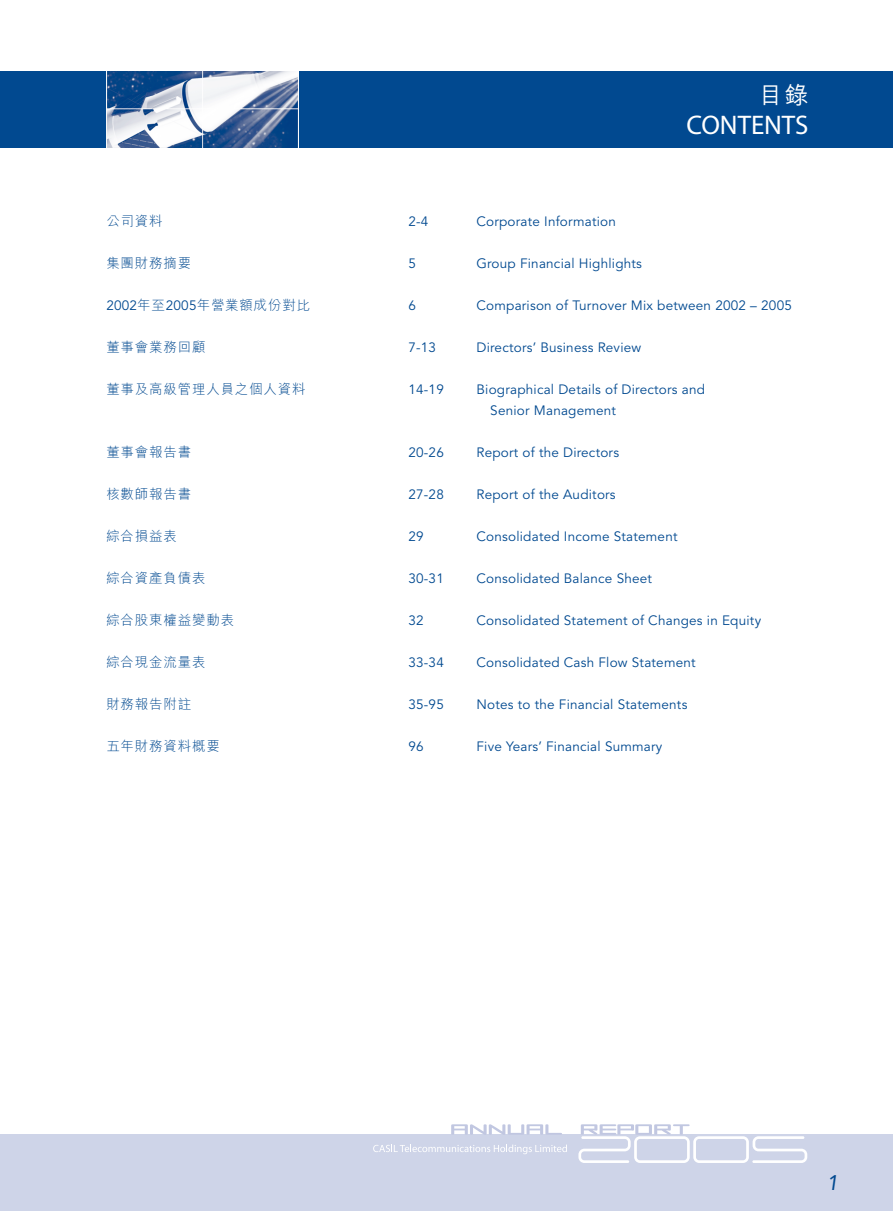
<style>
.page{position:relative;width:893px;height:1211px;background:#fff}
.page>*{position:absolute;margin:0;border:0;box-sizing:border-box;transform-origin:0 0}
.t1{font:27px "Myriad";letter-spacing:-.005em;color:#fff}
.t2{font:500 24px "M Hei";color:#fff}
.t3{font:21px "Avenir";color:#014990}
.t4{font:13.5px/21px "Avenir";letter-spacing:.015em;color:#014990}
.t5{font:300 13.5px "M Hei";letter-spacing:.06em;color:#014990}
.s1{font-family:"Avenir";font-weight:400}
</style>
<div class="page">
<div style="left:0;top:1134px;width:892px;height:76px;background:#ced4e8"></div>
<div style="left:0;top:71px;width:892px;height:77px;background:#014990"></div>
<svg style="left:451px;top:1124px;width:111px;height:10px"></svg>
<svg style="left:578px;top:1124px;width:229px;height:39px"></svg>
<svg style="left:373px;top:1144px;width:194px;height:10px"></svg>
<img style="left:106px;top:71px;width:192px;height:77px">
<p class="t5" style="left:106px;top:215px;width:58px">公司資料</p>
<p class="t5" style="left:106px;top:257px;width:86px">集團財務摘要</p>
<p class="t5" style="left:106px;top:299px;width:205px"><span class="s1">2002</span>年至<span class="s1">2005</span>年營業額成份對比</p>
<p class="t5" style="left:106px;top:341px;width:101px">董事會業務回顧</p>
<p class="t5" style="left:106px;top:383px;width:201px">董事及高級管理人員之個人資料</p>
<p class="t5" style="left:106px;top:446px;width:86px">董事會報告書</p>
<p class="t5" style="left:106px;top:488px;width:86px">核數師報告書</p>
<p class="t5" style="left:106px;top:530px;width:72px">綜合損益表</p>
<p class="t5" style="left:106px;top:572px;width:101px">綜合資產負債表</p>
<p class="t5" style="left:106px;top:614px;width:129px">綜合股東權益變動表</p>
<p class="t5" style="left:106px;top:656px;width:101px">綜合現金流量表</p>
<p class="t5" style="left:106px;top:698px;width:86px">財務報告附註</p>
<p class="t5" style="left:106px;top:740px;width:115px">五年財務資料概要</p>
<h2 class="t2" style="left:759px;top:86px;width:51px">目錄</h2>
<h1 class="t1" style="left:686px;top:115px;width:123px">CONTENTS</h1>
<p class="t4" style="left:408px;top:211px;width:21px">2-4</p>
<p class="t4" style="left:476px;top:211px;width:141px">Corporate Information</p>
<p class="t4" style="left:408px;top:253px;width:9px">5</p>
<p class="t4" style="left:476px;top:253px;width:167px">Group Financial Highlights</p>
<p class="t4" style="left:408px;top:295px;width:9px">6</p>
<p class="t4" style="left:476px;top:295px;width:317px">Comparison of Turnover Mix between 2002 – 2005</p>
<p class="t4" style="left:408px;top:337px;width:29px">7-13</p>
<p class="t4" style="left:476px;top:337px;width:166px">Directors’ Business Review</p>
<p class="t4" style="left:408px;top:379px;width:37px">14-19</p>
<p class="t4" style="left:490px;top:379px;width:216px;text-indent:-14px">Biographical Details of Directors and<br>Senior Management</p>
<p class="t4" style="left:408px;top:442px;width:37px">20-26</p>
<p class="t4" style="left:476px;top:442px;width:144px">Report of the Directors</p>
<p class="t4" style="left:408px;top:484px;width:37px">27-28</p>
<p class="t4" style="left:476px;top:484px;width:141px">Report of the Auditors</p>
<p class="t4" style="left:408px;top:526px;width:17px">29</p>
<p class="t4" style="left:476px;top:526px;width:202px">Consolidated Income Statement</p>
<p class="t4" style="left:408px;top:568px;width:37px">30-31</p>
<p class="t4" style="left:476px;top:568px;width:177px">Consolidated Balance Sheet</p>
<p class="t4" style="left:408px;top:610px;width:17px">32</p>
<p class="t4" style="left:476px;top:610px;width:286px">Consolidated Statement of Changes in Equity</p>
<p class="t4" style="left:408px;top:652px;width:37px">33-34</p>
<p class="t4" style="left:476px;top:652px;width:221px">Consolidated Cash Flow Statement</p>
<p class="t4" style="left:408px;top:694px;width:37px">35-95</p>
<p class="t4" style="left:476px;top:694px;width:212px">Notes to the Financial Statements</p>
<p class="t4" style="left:408px;top:736px;width:17px">96</p>
<p class="t4" style="left:476px;top:736px;width:187px">Five Years’ Financial Summary</p>
<h3 class="t3" style="left:826px;top:1173px;width:16px">1</h3>
</div>
